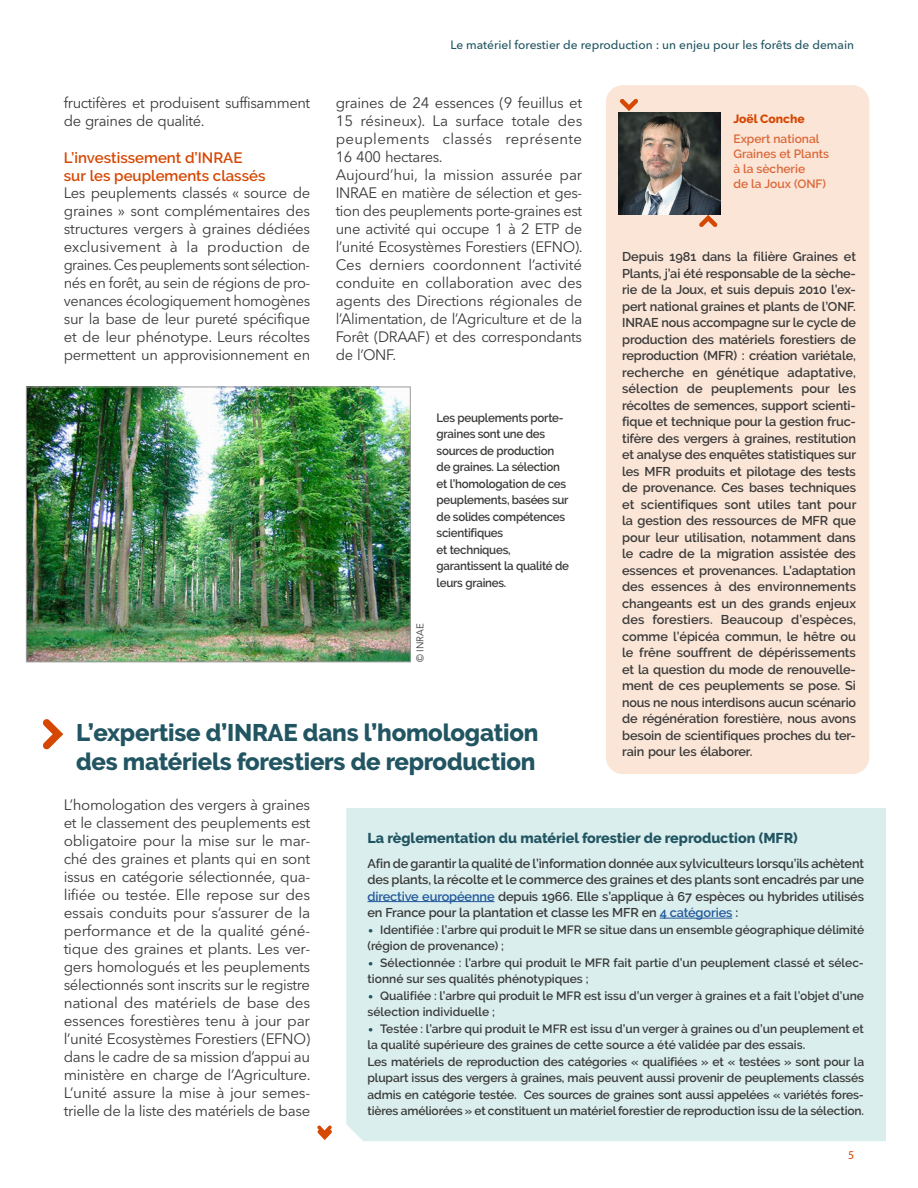
<style>
.page{position:relative;width:918px;height:1188px;background:#fff}
.page>*{position:absolute;margin:0;border:0;box-sizing:border-box;transform-origin:0 0}
.t1{font:800 24px/28.8px "Raleway";letter-spacing:-.01em;color:#225562}
.t2{font:15px/18px "Avenir Next LT Pro";letter-spacing:-.025em;color:#3a3a39;text-align:justify}
.t3{font:600 15px/18px "Raleway";color:#d64703}
.t4{font:800 14.25px "Raleway";color:#225562}
.t5{font:600 12.75px/16.5px "Raleway";letter-spacing:-.01em;color:#3a3a39;text-align:justify}
.t6{font:600 12px/16.5px "Raleway";letter-spacing:-.01em;color:#3a3a39}
.t7{font:600 12px/16.5px "Raleway";letter-spacing:-.01em;color:#3a3a39;scale:.96 1}
.t8{font:500 12px "Avenir Next LT Pro";color:#225562}
.t9{font:600 12px/15px "Raleway";color:#db6738}
.t10{font:800 12px "Raleway";color:#d64703}
.t11{font:12px "Myriad Pro";color:#d64703}
.t12{font:9.75px "Avenir Next LT Pro";color:#3a3a39}
.s1{color:#22599b}
.s2{font-size:18px;color:#225562}
</style>
<div class="page">
<svg style="left:43px;top:719px;width:20px;height:30px"></svg>
<div style="left:346px;top:808px;width:540px;height:333px;background:#daeeee"></div>
<hr style="left:368px;top:901px;width:127px;height:1px;background:#22599b">
<hr style="left:660px;top:918px;width:72px;height:1px;background:#22599b">
<div style="left:606px;top:85px;width:263px;height:689px;background:#fae5d7;border-radius:17px"></div>
<img style="left:619px;top:112px;width:102px;height:102px">
<svg style="left:699px;top:215px;width:18px;height:12px"></svg>
<svg style="left:620px;top:99px;width:18px;height:12px"></svg>
<img style="left:28px;top:389px;width:381px;height:271px">
<div style="left:26px;top:387px;width:385px;height:275px;border:1px solid #9c9c9d"></div>
<svg style="left:317px;top:1125px;width:15px;height:15px"></svg>
<p class="t8" style="left:450px;top:38px;width:405px">Le matériel forestier de reproduction : un enjeu pour les forêts de demain</p>
<p class="t2" style="left:64px;top:94px;width:248px">fructifères et produisent suffisamment de graines de qualité.</p>
<p class="t3" style="left:64px;top:148px;width:203px">L’investissement d’INRAE sur les peuplements classés</p>
<p class="t2" style="left:64px;top:184px;width:248px">Les peuplements classés « source de graines » sont complémentaires des structures vergers à graines dédiées exclusivement à la production de graines. Ces peuplements sont sélection&shy;nés en forêt, au sein de régions de pro&shy;venances écologiquement homogènes sur la base de leur pureté spécifique et de leur phénotype. Leurs récoltes permettent un approvisionnement en</p>
<p class="t2" style="left:336px;top:94px;width:248px;text-align:left">graines de 24 essences (9 feuillus et 15 résineux). La surface totale des peuplements classés représente 16 400 hectares.<br>Aujourd’hui, la mission assurée par INRAE en matière de sélection et ges&shy;tion des peuplements porte-graines est une activité qui occupe 1 à 2 ETP de l’unité Ecosystèmes Forestiers (EFNO).<br>Ces derniers coordonnent l’activité conduite en collaboration avec des agents des Directions régionales de l’Alimentation, de l’Agriculture et de la Forêt (DRAAF) et des correspondants de l’ONF.</p>
<p class="t10" style="left:733px;top:112px;width:73px">Joël Conche</p>
<p class="t9" style="left:733px;top:131px;width:97px">Expert national<br>Graines et Plants à la sècherie<br>de la Joux (ONF)</p>
<p class="t5" style="left:622px;top:249px;width:236px">Depuis 1981 dans la filière Graines et Plants, j’ai été responsable de la sèche&shy;rie de la Joux, et suis depuis 2010 l’ex&shy;pert national graines et plants de l’ONF.<br>INRAE nous accompagne sur le cycle de production des matériels forestiers de reproduction (MFR) : création variétale, recherche en génétique adaptative, sélection de peuplements pour les récoltes de semences, support scienti&shy;fique et technique pour la gestion fruc&shy;tifère des vergers à graines, restitution et analyse des enquêtes statistiques sur les MFR produits et pilotage des tests de provenance. Ces bases techniques et scientifiques sont utiles tant pour la gestion des ressources de MFR que pour leur utilisation, notamment dans le cadre de la migration assistée des essences et provenances. L’adaptation des essences à des environnements changeants est un des grands enjeux des forestiers. Beaucoup d’espèces, comme l’épicéa commun, le hêtre ou le frêne souffrent de dépérissements et la question du mode de renouvelle&shy;ment de ces peuplements se pose. Si nous ne nous interdisons aucun scénario de régénération forestière, nous avons besoin de scientifiques proches du ter&shy;rain pour les élaborer.</p>
<p class="t7" style="left:437px;top:409px;width:140px">Les peuplements porte&shy;graines sont une des sources de production de graines. La sélection et l’homologation de ces peuplements, basées sur de solides compétences scientifiques<br>et techniques, garantissent la qualité de leurs graines.</p>
<p class="t12" style="left:414px;top:662px;width:40px;rotate:-90deg">© INRAE</p>
<h1 class="t1" style="left:76px;top:718px;width:464px">L’expertise d’INRAE dans l’homologation des matériels forestiers de reproduction</h1>
<p class="t2" style="left:64px;top:796px;width:248px">L’homologation des vergers à graines et le classement des peuplements est obligatoire pour la mise sur le mar&shy;ché des graines et plants qui en sont issus en catégorie sélectionnée, qua&shy;lifiée ou testée. Elle repose sur des essais conduits pour s’assurer de la performance et de la qualité géné&shy;tique des graines et plants. Les ver&shy;gers homologués et les peuplements sélectionnés sont inscrits sur le registre national des matériels de base des essences forestières tenu à jour par l’unité Ecosystèmes Forestiers (EFNO) dans le cadre de sa mission d’appui au ministère en charge de l’Agriculture.<br>L’unité assure la mise à jour semes&shy;trielle de la liste des matériels de base</p>
<p class="t4" style="left:368px;top:830px;width:432px">La règlementation du matériel forestier de reproduction (MFR)</p>
<p class="t5" style="left:368px;top:855px;width:498px">Afin de garantir la qualité de l’information donnée aux sylviculteurs lorsqu’ils achètent des plants, la récolte et le commerce des graines et des plants sont encadrés par une <span class="s1">directive européenne</span> depuis 1966. Elle s’applique à 67 espèces ou hybrides utilisés en France pour la plantation et classe les MFR en <span class="s1">4 catégories</span> :</p>
<p class="t6" style="left:368px;top:921px;width:498px"><span class="s2">•</span> Identifiée : l’arbre qui produit le MFR se situe dans un ensemble géographique délimité (région de provenance) ;</p>
<p class="t6" style="left:368px;top:954px;width:498px"><span class="s2">•</span> Sélectionnée : l’arbre qui produit le MFR fait partie d’un peuplement classé et sélec&shy;tionné sur ses qualités phénotypiques ;</p>
<p class="t6" style="left:368px;top:987px;width:498px"><span class="s2">•</span> Qualifiée : l’arbre qui produit le MFR est issu d’un verger à graines et a fait l’objet d’une sélection individuelle ;</p>
<p class="t6" style="left:368px;top:1020px;width:498px"><span class="s2">•</span> Testée : l’arbre qui produit le MFR est issu d’un verger à graines ou d’un peuplement et la qualité supérieure des graines de cette source a été validée par des essais.<br>Les matériels de reproduction des catégories « qualifiées » et « testées » sont pour la plupart issus des vergers à graines, mais peuvent aussi provenir de peuplements classés admis en catégorie testée. Ces sources de graines sont aussi appelées « variétés fores&shy;tières améliorées » et constituent un matériel forestier de reproduction issu de la sélection.</p>
<p class="t11" style="left:848px;top:1147px;width:8px">5</p>
</div>
